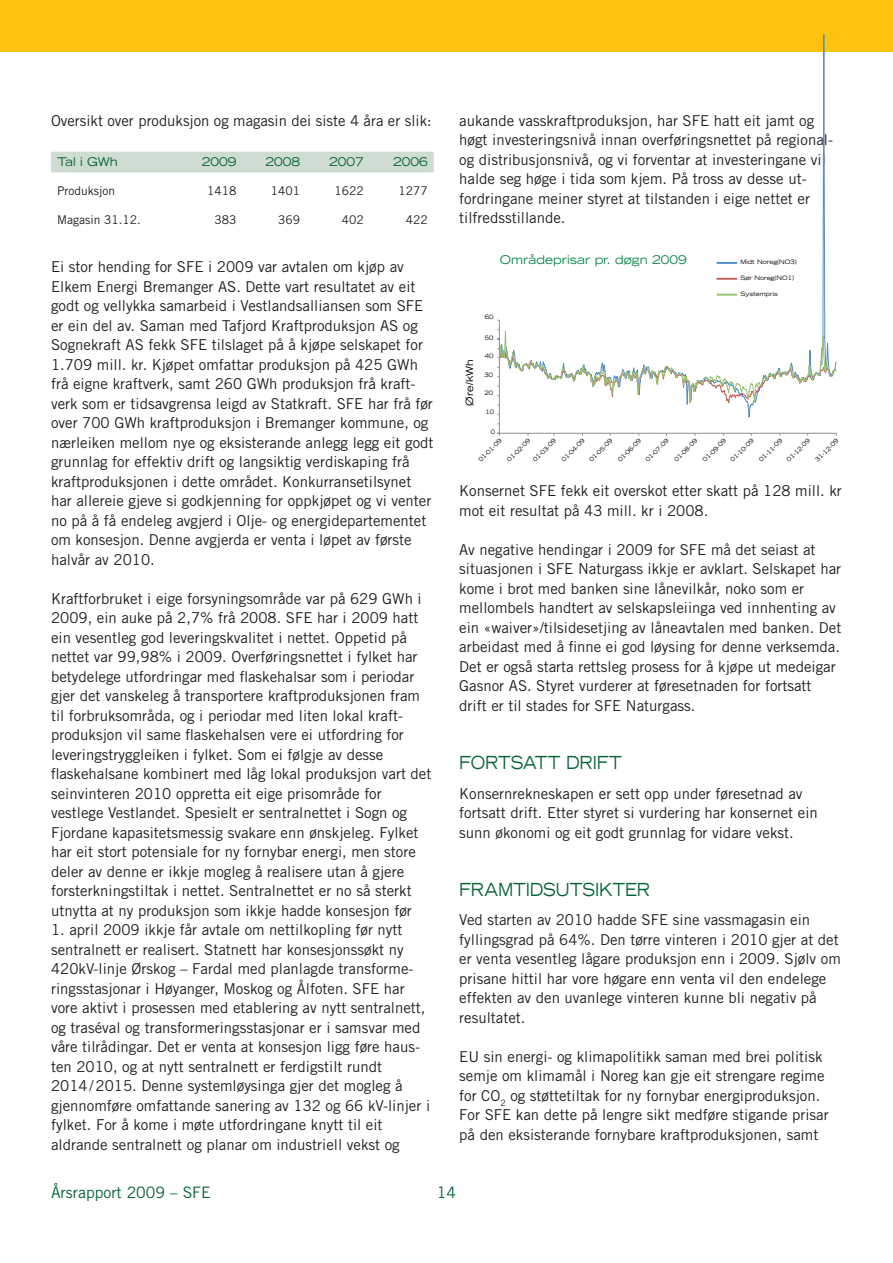
<style>
.page{position:relative;width:893px;height:1263px;background:#fff}
.page>*{position:absolute;margin:0;border:0;box-sizing:border-box;transform-origin:0 0}
.t1{font:expanded 18px "Trade Gothic LT Std";letter-spacing:-.01em;color:#056334;scale:.85 1}
.t2{font:15.75px "Trade Gothic LT Std";color:#056334}
.t3{font:15px/19.5px "Trade Gothic LT Std";color:#231f20}
.t4{font:12px "Trade Gothic LT Std";color:#231f20}
.t5{font:expanded 12px "Trade Gothic LT Std";color:#056334}
.t6{font:expanded 12px "Trade Gothic LT Std";color:#0d894b}
.t7{font:expanded 10.05px "Trade Gothic LT Std";color:#000002}
.t8{font:expanded 6px "Trade Gothic LT Std";color:#000002}
.t9{font:expanded 6px "Trade Gothic LT Std";color:#000002;scale:.88 1}
</style>
<div class="page">
<div style="left:0;top:0;width:893px;height:51px;background:#fec210"></div>
<div style="left:51px;top:152px;width:383px;height:20px;background:#cfdcd1"></div>
<hr style="left:499px;top:320px;width:1px;height:113px;background:#8c8e8f">
<hr style="left:499px;top:433px;width:337px;height:1px;background:#8c8e8f">
<svg style="left:498px;top:34px;width:339px;height:384px"></svg>
<svg style="left:497px;top:329px;width:340px;height:76px"></svg>
<svg style="left:717px;top:262px;width:19px;height:2px"></svg>
<svg style="left:717px;top:278px;width:19px;height:2px"></svg>
<svg style="left:717px;top:294px;width:19px;height:2px"></svg>
<p class="t3" style="left:51px;top:111px;width:382px">Oversikt over produksjon og magasin dei siste 4 åra er slik:</p>
<p class="t5" style="left:57px;top:154px;width:62px">Tal i GWh</p>
<p class="t5" style="left:202px;top:154px;width:36px">2009</p>
<p class="t5" style="left:265px;top:154px;width:36px">2008</p>
<p class="t5" style="left:329px;top:154px;width:36px">2007</p>
<p class="t5" style="left:393px;top:154px;width:36px">2006</p>
<p class="t4" style="left:57px;top:183px;width:60px">Produksjon</p>
<p class="t4" style="left:207px;top:183px;width:31px">1418</p>
<p class="t4" style="left:271px;top:183px;width:31px">1401</p>
<p class="t4" style="left:335px;top:183px;width:31px">1622</p>
<p class="t4" style="left:398px;top:183px;width:31px">1277</p>
<p class="t4" style="left:57px;top:213px;width:85px">Magasin 31.12.</p>
<p class="t4" style="left:214px;top:213px;width:23px">383</p>
<p class="t4" style="left:278px;top:213px;width:23px">369</p>
<p class="t4" style="left:342px;top:213px;width:23px">402</p>
<p class="t4" style="left:406px;top:213px;width:23px">422</p>
<p class="t3" style="left:51px;top:257px;width:384px">Ei stor hending for SFE i 2009 var avtalen om kjøp av Elkem Energi Bremanger AS. Dette vart resultatet av eit godt og vellykka samarbeid i Vestlandsalliansen som SFE er ein del av. Saman med Tafjord Kraftproduksjon AS og Sognekraft AS fekk SFE tilslaget på å kjøpe selskapet for 1.709 mill. kr. Kjøpet omfattar produksjon på 425 GWh frå eigne kraftverk, samt 260 GWh produksjon frå kraft&shy;verk som er tidsavgrensa leigd av Statkraft. SFE har frå før over 700 GWh kraftproduksjon i Bremanger kommune, og nærleiken mellom nye og eksisterande anlegg legg eit godt grunnlag for effektiv drift og langsiktig verdiskaping frå kraftproduksjonen i dette området. Konkurransetilsynet har allereie gjeve si godkjenning for oppkjøpet og vi venter no på å få endeleg avgjerd i Olje- og energidepartementet om konsesjon. Denne avgjerda er venta i løpet av første halvår av 2010.</p>
<p class="t3" style="left:51px;top:588px;width:382px">Kraftforbruket i eige forsyningsområde var på 629 GWh i 2009, ein auke på 2,7% frå 2008. SFE har i 2009 hatt ein vesentleg god leveringskvalitet i nettet. Oppetid på nettet var 99,98% i 2009. Overføringsnettet i fylket har betydelege utfordringar med flaskehalsar som i periodar gjer det vanskeleg å transportere kraftproduksjonen fram til forbruksområda, og i periodar med liten lokal kraft&shy;produksjon vil same flaskehalsen vere ei utfordring for leveringstryggleiken i fylket. Som ei følgje av desse flaskehalsane kombinert med låg lokal produksjon vart det seinvinteren 2010 oppretta eit eige prisområde for vestlege Vestlandet. Spesielt er sentralnettet i Sogn og Fjordane kapasitetsmessig svakare enn ønskjeleg. Fylket har eit stort potensiale for ny fornybar energi, men store deler av denne er ikkje mogleg å realisere utan å gjere forsterkningstiltak i nettet. Sentralnettet er no så sterkt utnytta at ny produksjon som ikkje hadde konsesjon før</p>
<p class="t3" style="left:51px;top:920px;width:381px">1. april 2009 ikkje får avtale om nettilkopling før nytt sentralnett er realisert. Statnett har konsesjonssøkt ny 420kV-linje Ørskog – Fardal med planlagde transforme&shy;ringsstasjonar i Høyanger, Moskog og Ålfoten. SFE har vore aktivt i prosessen med etablering av nytt sentralnett, og traséval og transformeringsstasjonar er i samsvar med våre tilrådingar. Det er venta at konsesjon ligg føre haus&shy;ten 2010, og at nytt sentralnett er ferdigstilt rundt 2014/2015. Denne systemløysinga gjer det mogleg å gjennomføre omfattande sanering av 132 og 66 kV-linjer i fylket. For å kome i møte utfordringane knytt til eit aldrande sentralnett og planar om industriell vekst og</p>
<p class="t3" style="left:459px;top:111px;width:375px">aukande vasskraftproduksjon, har SFE hatt eit jamt og høgt investeringsnivå innan overføringsnettet på regional&shy;og distribusjonsnivå, og vi forventar at investeringane vil halde seg høge i tida som kjem. På tross av desse ut&shy;fordringane meiner styret at tilstanden i eige nettet er tilfredsstillande.</p>
<p class="t6" style="left:500px;top:252px;width:188px">Områdeprisar pr. døgn 2009</p>
<p class="t8" style="left:740px;top:258px;width:58px">Midt Noreg(NO3)</p>
<p class="t8" style="left:740px;top:274px;width:55px">Sør Noreg(NO1)</p>
<p class="t8" style="left:740px;top:290px;width:39px">Systempris</p>
<p class="t8" style="left:485px;top:313px;width:10px">60</p>
<p class="t7" style="left:463px;top:406px;width:48px;rotate:-90deg">Øre/kWh</p>
<p class="t8" style="left:485px;top:334px;width:10px">50</p>
<p class="t8" style="left:485px;top:352px;width:10px">40</p>
<p class="t8" style="left:484px;top:371px;width:10px">30</p>
<p class="t8" style="left:484px;top:389px;width:10px">20</p>
<p class="t8" style="left:485px;top:408px;width:10px">10</p>
<p class="t8" style="left:491px;top:428px;width:6px">0</p>
<p class="t8" style="left:477px;top:458px;width:31px;rotate:-45deg">01-01-09</p>
<p class="t8" style="left:505px;top:458px;width:31px;rotate:-45deg">01-02-09</p>
<p class="t8" style="left:531px;top:458px;width:31px;rotate:-45deg">01-03-09</p>
<p class="t8" style="left:560px;top:458px;width:31px;rotate:-45deg">01-04-09</p>
<p class="t8" style="left:587px;top:458px;width:31px;rotate:-45deg">01-05-09</p>
<p class="t8" style="left:616px;top:458px;width:31px;rotate:-45deg">01-06-09</p>
<p class="t8" style="left:644px;top:458px;width:31px;rotate:-45deg">01-07-09</p>
<p class="t8" style="left:672px;top:458px;width:31px;rotate:-45deg">01-08-09</p>
<p class="t8" style="left:701px;top:458px;width:31px;rotate:-45deg">01-09-09</p>
<p class="t8" style="left:729px;top:458px;width:31px;rotate:-45deg">01-10-09</p>
<p class="t8" style="left:757px;top:458px;width:31px;rotate:-45deg">01-11-09</p>
<p class="t8" style="left:785px;top:458px;width:31px;rotate:-45deg">01-12-09</p>
<p class="t8" style="left:813px;top:458px;width:31px;rotate:-45deg">31-12-09</p>
<p class="t3" style="left:459px;top:481px;width:384px">Konsernet SFE fekk eit overskot etter skatt på 128 mill. kr mot eit resultat på 43 mill. kr i 2008.</p>
<p class="t3" style="left:459px;top:540px;width:384px">Av negative hendingar i 2009 for SFE må det seiast at situasjonen i SFE Naturgass ikkje er avklart. Selskapet har kome i brot med banken sine lånevilkår, noko som er mellombels handtert av selskapsleiinga ved innhenting av ein «waiver»/tilsidesetjing av låneavtalen med banken. Det arbeidast med å finne ei god løysing for denne verksemda.<br>Det er også starta rettsleg prosess for å kjøpe ut medeigar Gasnor AS. Styret vurderer at føresetnaden for fortsatt drift er til stades for SFE Naturgass.</p>
<p class="t9" style="left:486px;top:592px;width:10px">40</p>
<p class="t9" style="left:486px;top:624px;width:10px">30</p>
<p class="t7" style="left:463px;top:675px;width:48px;rotate:-90deg">Øre/kWh</p>
<p class="t9" style="left:486px;top:689px;width:10px">10</p>
<p class="t1" style="left:459px;top:751px;width:30px">Forts</p>
<p class="t1" style="left:523px;top:751px;width:102px">att drift</p>
<p class="t3" style="left:459px;top:783px;width:360px">Konsernrekneskapen er sett opp under føresetnad av fortsatt drift. Etter styret si vurdering har konsernet ein sunn økonomi og eit godt grunnlag for vidare vekst.</p>
<p class="t1" style="left:459px;top:878px;width:180px">Framtidsutsikter</p>
<p class="t3" style="left:459px;top:910px;width:383px">Ved starten av 2010 hadde SFE sine vassmagasin ein fyllingsgrad på 64%. Den tørre vinteren i 2010 gjer at det er venta vesentleg lågare produksjon enn i 2009. Sjølv om prisane hittil har vore høgare enn venta vil den endelege effekten av den uvanlege vinteren kunne bli negativ på resultatet.</p>
<p class="t3" style="left:459px;top:1047px;width:371px">EU sin energi- og klimapolitikk saman med brei politisk semje om klimamål i Noreg kan gje eit strengare regime for CO<sub>2</sub> og støttetiltak for ny fornybar energiproduksjon.<br>For SFE kan dette på lengre sikt medføre stigande prisar på den eksisterande fornybare kraftproduksjonen, samt</p>
<p class="t2" style="left:51px;top:1183px;width:161px">Årsrapport 2009 – SFE</p>
<p class="t2" style="left:437px;top:1183px;width:21px">14</p>
</div>
